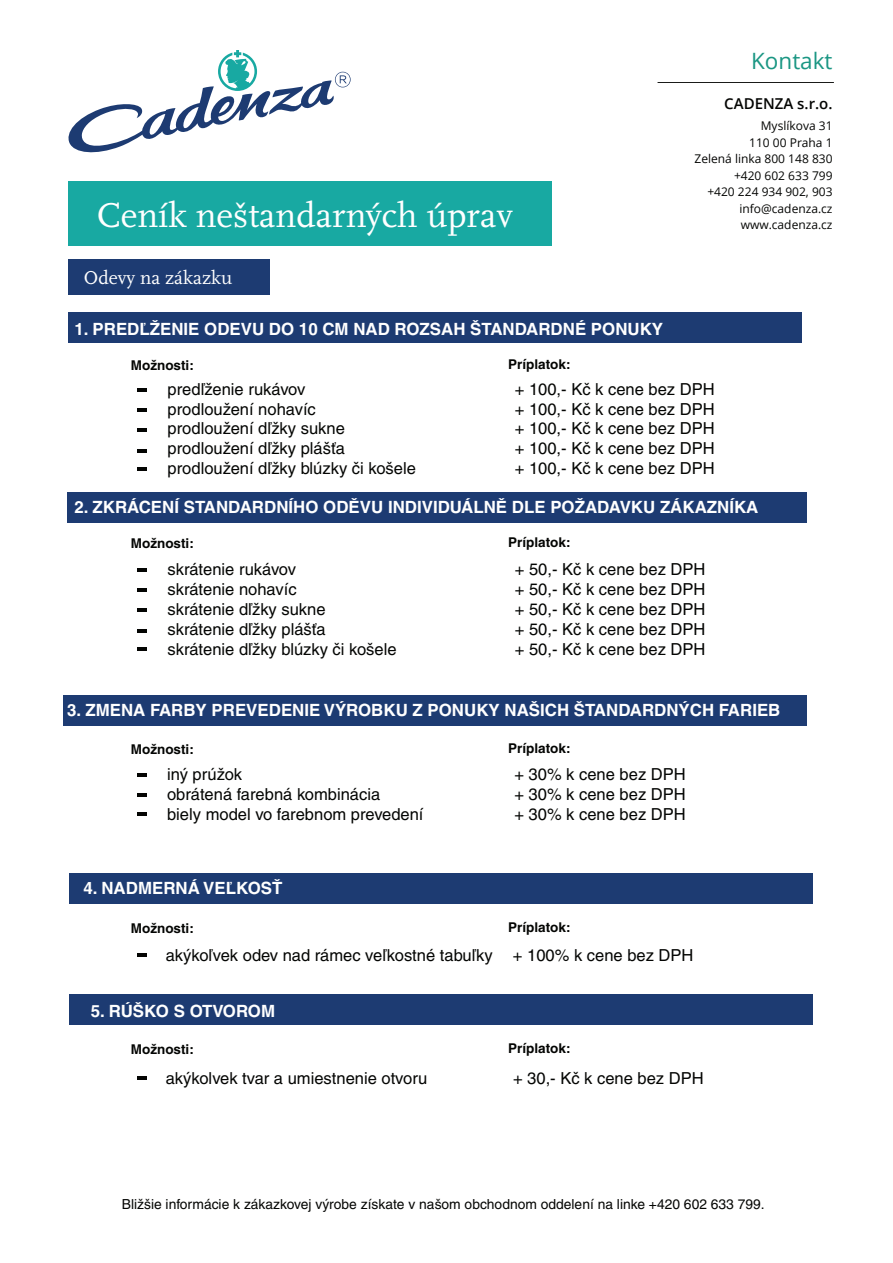
<style>
.page{position:relative;width:893px;height:1263px;background:#fff}
.page>*{position:absolute;margin:0;border:0;box-sizing:border-box;transform-origin:0 0}
.t1{font:36px "Scala Pro";color:#fff}
.t2{font:22.5px "Open Sans";color:#1a9683}
.t3{font:19.5px "Scala Pro";color:#fff}
.t4{font:700 16.95px "Helvetica CE";color:#fff}
.t5{font:16.5px "Helvetica CE";color:#040503}
.t6{font:600 15px "Open Sans";color:#040503}
.t7{font:13.8px "Helvetica CE";color:#040503}
.t8{font:700 13.5px "Helvetica CE";color:#040503}
.t9{font:12px/16.5px "Open Sans";color:#040503;text-align:right}
</style>
<div class="page">
<div style="left:68px;top:313px;width:733px;height:30px;background:#1d3b72"></div>
<div style="left:67px;top:493px;width:740px;height:30px;background:#1d3b72"></div>
<div style="left:63px;top:695px;width:744px;height:30px;background:#1d3b72"></div>
<div style="left:69px;top:873px;width:743px;height:30px;background:#1d3b72"></div>
<div style="left:69px;top:995px;width:743px;height:30px;background:#1d3b72"></div>
<div style="left:68px;top:181px;width:483px;height:65px;background:#18a9a2"></div>
<svg style="left:68px;top:50px;width:283px;height:103px"></svg>
<div style="left:68px;top:260px;width:202px;height:35px;background:#1d3b72"></div>
<hr style="left:657px;top:82px;width:177px;height:1px;background:#040503">
<svg style="left:137px;top:389px;width:10px;height:3px"></svg>
<hr style="left:137px;top:408px;width:10px;height:4px;background:#040503">
<hr style="left:137px;top:428px;width:10px;height:4px;background:#040503">
<hr style="left:137px;top:449px;width:10px;height:4px;background:#040503">
<svg style="left:137px;top:468px;width:10px;height:3px"></svg>
<hr style="left:137px;top:568px;width:10px;height:4px;background:#040503">
<svg style="left:137px;top:588px;width:10px;height:3px"></svg>
<svg style="left:137px;top:608px;width:10px;height:3px"></svg>
<svg style="left:137px;top:773px;width:10px;height:3px"></svg>
<svg style="left:137px;top:953px;width:10px;height:3px"></svg>
<svg style="left:137px;top:1076px;width:10px;height:3px"></svg>
<svg style="left:137px;top:793px;width:10px;height:3px"></svg>
<hr style="left:137px;top:812px;width:10px;height:4px;background:#040503">
<svg style="left:137px;top:629px;width:10px;height:3px"></svg>
<hr style="left:137px;top:647px;width:10px;height:4px;background:#040503">
<h1 class="t1" style="left:97px;top:195px;width:417px">Ceník neštandarných úprav</h1>
<p class="t3" style="left:84px;top:267px;width:150px">Odevy na zákazku</p>
<p class="t4" style="left:74px;top:319px;width:590px">1. PREDĽŽENIE ODEVU DO 10 CM NAD ROZSAH ŠTANDARDNÉ PONUKY</p>
<p class="t8" style="left:131px;top:358px;width:64px">Možnosti:</p>
<p class="t8" style="left:508px;top:357px;width:64px">Príplatok:</p>
<h2 class="t2" style="left:751px;top:46px;width:83px">Kontakt</h2>
<p class="t6" style="left:724px;top:93px;width:110px">CADENZA s.r.o.</p>
<p class="t9" style="left:694px;top:117px;width:140px">Myslíkova 31<br>110 00 Praha 1<br>Zelená linka 800 148 830 +420 602 633 799<br>+420 224 934 902, 903 info@cadenza.cz www.cadenza.cz</p>
<p class="t5" style="left:168px;top:379px;width:139px">predľženie rukávov</p>
<p class="t5" style="left:515px;top:379px;width:201px">+ 100,- Kč k cene bez DPH</p>
<p class="t5" style="left:168px;top:399px;width:150px">prodloužení nohavíc</p>
<p class="t5" style="left:515px;top:399px;width:201px">+ 100,- Kč k cene bez DPH</p>
<p class="t5" style="left:168px;top:419px;width:179px">prodloužení dľžky sukne</p>
<p class="t5" style="left:515px;top:419px;width:201px">+ 100,- Kč k cene bez DPH</p>
<p class="t5" style="left:168px;top:439px;width:179px">prodloužení dľžky plášťa</p>
<p class="t5" style="left:515px;top:439px;width:201px">+ 100,- Kč k cene bez DPH</p>
<p class="t5" style="left:168px;top:459px;width:250px">prodloužení dľžky blúzky či košele</p>
<p class="t5" style="left:515px;top:459px;width:201px">+ 100,- Kč k cene bez DPH</p>
<p class="t4" style="left:74px;top:498px;width:685px">2. ZKRÁCENÍ STANDARDNÍHO ODĚVU INDIVIDUÁLNĚ DLE POŽADAVKU ZÁKAZNÍKA</p>
<p class="t8" style="left:131px;top:535px;width:64px">Možnosti:</p>
<p class="t8" style="left:508px;top:534px;width:64px">Príplatok:</p>
<p class="t5" style="left:168px;top:560px;width:130px">skrátenie rukávov</p>
<p class="t5" style="left:515px;top:560px;width:192px">+ 50,- Kč k cene bez DPH</p>
<p class="t5" style="left:168px;top:580px;width:131px">skrátenie nohavíc</p>
<p class="t5" style="left:515px;top:580px;width:192px">+ 50,- Kč k cene bez DPH</p>
<p class="t5" style="left:168px;top:600px;width:160px">skrátenie dľžky sukne</p>
<p class="t5" style="left:515px;top:600px;width:192px">+ 50,- Kč k cene bez DPH</p>
<p class="t5" style="left:168px;top:619px;width:160px">skrátenie dľžky plášťa</p>
<p class="t5" style="left:515px;top:619px;width:192px">+ 50,- Kč k cene bez DPH</p>
<p class="t5" style="left:168px;top:639px;width:231px">skrátenie dľžky blúzky či košele</p>
<p class="t5" style="left:515px;top:639px;width:192px">+ 50,- Kč k cene bez DPH</p>
<p class="t4" style="left:67px;top:701px;width:715px">3. ZMENA FARBY PREVEDENIE VÝROBKU Z PONUKY NAŠICH ŠTANDARDNÝCH FARIEB</p>
<p class="t8" style="left:131px;top:741px;width:64px">Možnosti:</p>
<p class="t8" style="left:508px;top:740px;width:64px">Príplatok:</p>
<p class="t5" style="left:167px;top:765px;width:77px">iný prúžok</p>
<p class="t5" style="left:514px;top:765px;width:173px">+ 30% k cene bez DPH</p>
<p class="t5" style="left:167px;top:785px;width:215px">obrátená farebná kombinácia</p>
<p class="t5" style="left:514px;top:785px;width:173px">+ 30% k cene bez DPH</p>
<p class="t5" style="left:167px;top:805px;width:258px">biely model vo farebnom prevedení</p>
<p class="t5" style="left:514px;top:805px;width:173px">+ 30% k cene bez DPH</p>
<p class="t4" style="left:83px;top:878px;width:201px">4. NADMERNÁ VEĽKOSŤ</p>
<p class="t8" style="left:131px;top:920px;width:64px">Možnosti:</p>
<p class="t8" style="left:508px;top:919px;width:64px">Príplatok:</p>
<p class="t5" style="left:166px;top:945px;width:529px">akýkoľvek odev nad rámec veľkostné tabuľky + 100% k cene bez DPH</p>
<p class="t4" style="left:91px;top:1001px;width:186px">5. RÚŠKO S OTVOROM</p>
<p class="t8" style="left:131px;top:1041px;width:64px">Možnosti:</p>
<p class="t8" style="left:508px;top:1040px;width:64px">Príplatok:</p>
<p class="t5" style="left:166px;top:1069px;width:263px">akýkolvek tvar a umiestnenie otvoru</p>
<p class="t5" style="left:513px;top:1069px;width:192px">+ 30,- Kč k cene bez DPH</p>
<p class="t7" style="left:122px;top:1196px;width:644px">Bližšie informácie k zákazkovej výrobe získate v našom obchodnom oddelení na linke +420 602 633 799.</p>
</div>
